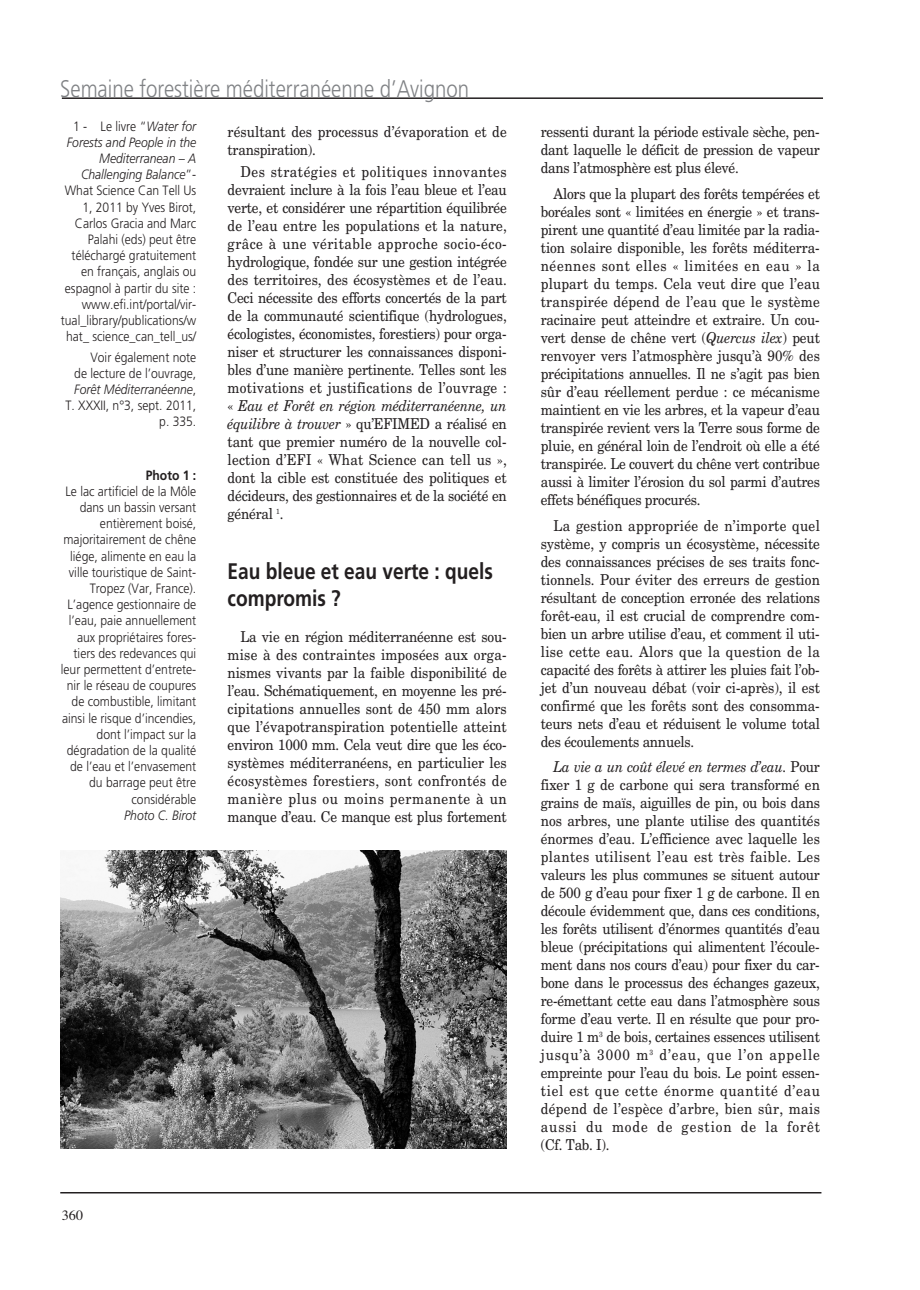
<style>
.page{position:relative;width:920px;height:1290px;background:#fff}
.page>*{position:absolute;margin:0;border:0;box-sizing:border-box;transform-origin:0 0}
.t1{font:300 24px "Frutiger";color:#808285;scale:.85 1}
.t2{font:700 22.5px/27px "Frutiger";color:#231f20;scale:.85 1}
.t3{font:15px/18px "New Century Schlbk";letter-spacing:-.015em;color:#231f20;text-align:justify;scale:.9 1}
.t4{font:15px/18px "New Century Schlbk";letter-spacing:.005em;color:#231f20;scale:.9 1}
.t5{font:14.25px "Times";color:#231f20}
.t6{font:300 13.5px/16.2px "Frutiger";color:#231f20;text-align:right;scale:.9 1}
.t7{font:italic 300 13.5px "Frutiger";color:#231f20;scale:.9 1}
.t8{font:700 13.5px "Frutiger";color:#231f20;scale:.9 1}
.s1{font-style:italic}
</style>
<div class="page">
<hr style="left:60px;top:1192px;width:761px;height:1px;background:#231f20">
<hr style="left:62px;top:97px;width:761px;height:2px;background:#231f20">
<img style="left:60px;top:851px;width:447px;height:298px">
<h1 class="t1" style="left:60px;top:75px;width:482px">Semaine forestière méditerranéenne d’Avignon</h1>
<p class="t4" style="left:228px;top:122px;width:312px">résultant des processus d’évaporation et de transpiration).</p>
<p class="t3" style="left:228px;top:162px;width:312px;text-indent:13px">Des stratégies et politiques innovantes devraient inclure à la fois l’eau bleue et l’eau verte, et considérer une répartition équilibrée de l’eau entre les populations et la nature, grâce à une véritable approche socio-éco&shy;hydrologique, fondée sur une gestion intégrée des territoires, des écosystèmes et de l’eau.<br>Ceci nécessite des efforts concertés de la part de la communauté scientifique (hydrologues, écologistes, économistes, forestiers) pour orga&shy;niser et structurer les connaissances disponi&shy;bles d’une manière pertinente. Telles sont les motivations et justifications de l’ouvrage : « <span class="s1">Eau et Forêt en région méditerranéenne, un équilibre à trouver</span> » qu’EFIMED a réalisé en tant que premier numéro de la nouvelle col&shy;lection d’EFI « What Science can tell us », dont la cible est constituée des politiques et décideurs, des gestionnaires et de la société en général <sup>1</sup>.</p>
<p class="t6" style="left:61px;top:118px;width:152px">1 - Le livre “<span class="s1">Water for<br>Forests and People in the<br>Mediterranean – A<br>Challenging Balance</span>”-<br>What Science Can Tell Us<br>1, 2011 by Yves Birot,<br>Carlos Gracia and Marc<br>Palahi (eds) peut être téléchargé gratuitement en français, anglais ou espagnol à partir du site : www.efi.int/portal/vir&shy;tual_library/publications/w hat_ science_can_tell_us/</p>
<p class="t6" style="left:65px;top:349px;width:147px">Voir également note<br>de lecture de l’ouvrage,<br><span class="s1">Forêt Méditerranéenne</span>,<br>T. XXXII, n°3, sept. 2011, p. 335.</p>
<p class="t8" style="left:146px;top:467px;width:58px">Photo 1 :</p>
<p class="t6" style="left:61px;top:483px;width:152px">Le lac artificiel de la Môle dans un bassin versant entièrement boisé, majoritairement de chêne liége, alimente en eau la ville touristique de Saint-<br>Tropez (Var, France).<br>L’agence gestionnaire de l’eau, paie annuellement aux propriétaires fores&shy;tiers des redevances qui leur permettent d’entrete&shy;nir le réseau de coupures de combustible, limitant ainsi le risque d’incendies, dont l’impact sur la dégradation de la qualité de l’eau et l’envasement du barrage peut être considérable</p>
<p class="t7" style="left:124px;top:807px;width:82px">Photo C. Birot</p>
<h2 class="t2" style="left:228px;top:558px;width:314px">Eau bleue et eau verte : quels compromis ?</h2>
<p class="t3" style="left:228px;top:627px;width:312px;text-indent:13px">La vie en région méditerranéenne est sou&shy;mise à des contraintes imposées aux orga&shy;nismes vivants par la faible disponibilité de l’eau. Schématiquement, en moyenne les pré&shy;cipitations annuelles sont de 450 mm alors que l’évapotranspiration potentielle atteint environ 1000 mm. Cela veut dire que les éco&shy;systèmes méditerranéens, en particulier les écosystèmes forestiers, sont confrontés de manière plus ou moins permanente à un manque d’eau. Ce manque est plus fortement</p>
<p class="t5" style="left:62px;top:1202px;width:23px">360</p>
<p class="t3" style="left:541px;top:122px;width:312px">ressenti durant la période estivale sèche, pen&shy;dant laquelle le déficit de pression de vapeur dans l’atmosphère est plus élevé.</p>
<p class="t3" style="left:541px;top:184px;width:312px;text-indent:13px">Alors que la plupart des forêts tempérées et boréales sont « limitées en énergie » et trans&shy;pirent une quantité d’eau limitée par la radia&shy;tion solaire disponible, les forêts méditerra&shy;néennes sont elles « limitées en eau » la plupart du temps. Cela veut dire que l’eau transpirée dépend de l’eau que le système racinaire peut atteindre et extraire. Un cou&shy;vert dense de chêne vert (<span class="s1">Quercus ilex</span>) peut renvoyer vers l’atmosphère jusqu’à 90% des précipitations annuelles. Il ne s’agit pas bien sûr d’eau réellement perdue : ce mécanisme maintient en vie les arbres, et la vapeur d’eau transpirée revient vers la Terre sous forme de pluie, en général loin de l’endroit où elle a été transpirée. Le couvert du chêne vert contribue aussi à limiter l’érosion du sol parmi d’autres effets bénéfiques procurés.</p>
<p class="t3" style="left:541px;top:516px;width:312px;text-indent:13px">La gestion appropriée de n’importe quel système, y compris un écosystème, nécessite des connaissances précises de ses traits fonc&shy;tionnels. Pour éviter des erreurs de gestion résultant de conception erronée des relations forêt-eau, il est crucial de comprendre com&shy;bien un arbre utilise d’eau, et comment il uti&shy;lise cette eau. Alors que la question de la capacité des forêts à attirer les pluies fait l’ob&shy;jet d’un nouveau débat (voir ci-après), il est confirmé que les forêts sont des consomma&shy;teurs nets d’eau et réduisent le volume total des écoulements annuels.</p>
<p class="t3" style="left:541px;top:757px;width:312px;text-indent:13px"><span class="s1">La vie a un coût élevé en termes d’eau.</span> Pour fixer 1 g de carbone qui sera transformé en grains de maïs, aiguilles de pin, ou bois dans nos arbres, une plante utilise des quantités énormes d’eau. L’efficience avec laquelle les plantes utilisent l’eau est très faible. Les valeurs les plus communes se situent autour de 500 g d’eau pour fixer 1 g de carbone. Il en découle évidemment que, dans ces conditions, les forêts utilisent d’énormes quantités d’eau bleue (précipitations qui alimentent l’écoule&shy;ment dans nos cours d’eau) pour fixer du car&shy;bone dans le processus des échanges gazeux, re-émettant cette eau dans l’atmosphère sous forme d’eau verte. Il en résulte que pour pro&shy;duire 1 m<sup>3</sup> de bois, certaines essences utilisent jusqu’à 3000 m<sup>3</sup> d’eau, que l’on appelle empreinte pour l’eau du bois. Le point essen&shy;tiel est que cette énorme quantité d’eau dépend de l’espèce d’arbre, bien sûr, mais aussi du mode de gestion de la forêt (Cf. Tab. I).</p>
</div>
